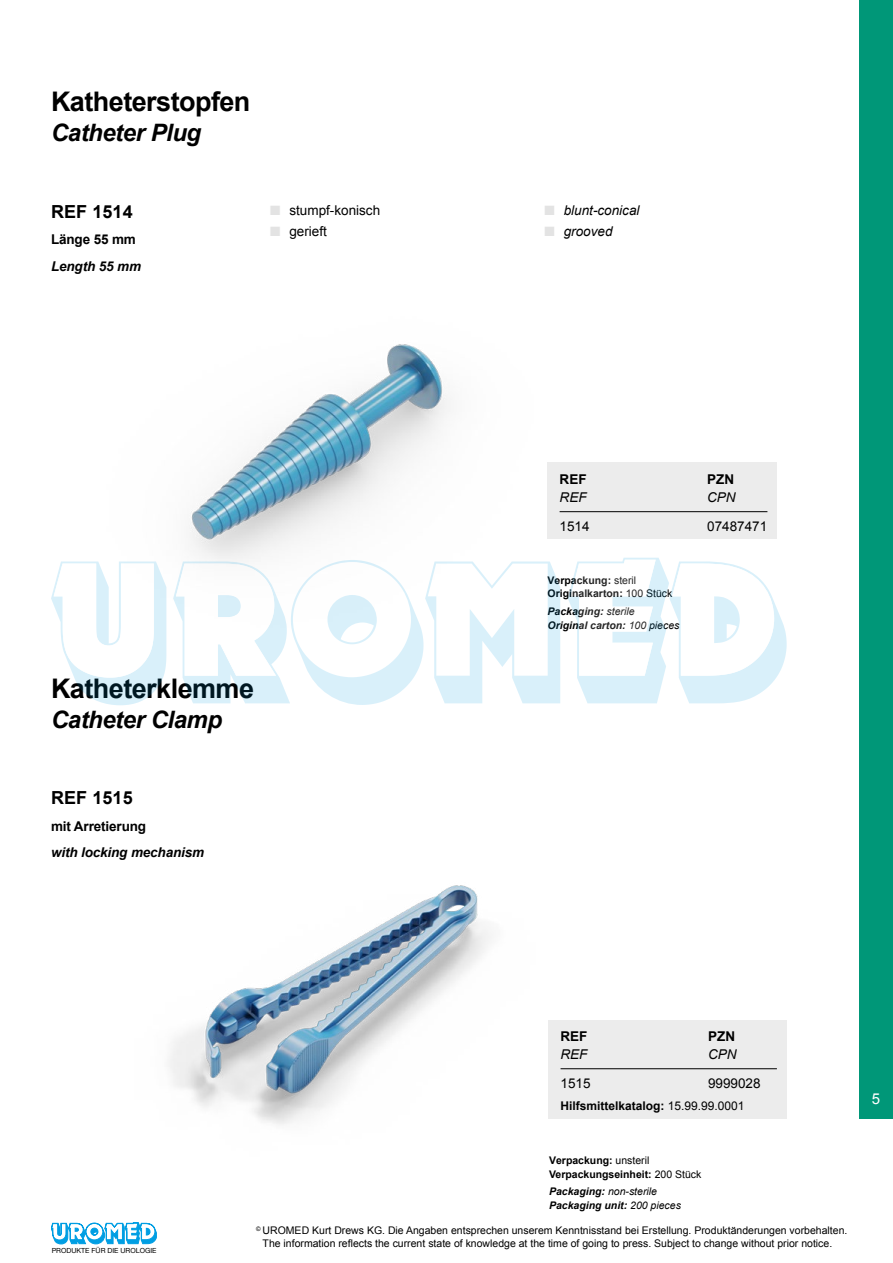
<style>
.page{position:relative;width:893px;height:1263px;background:#fff}
.page>*{position:absolute;margin:0;border:0;box-sizing:border-box;transform-origin:0 0}
.t1{font:700 27px "Arial";letter-spacing:-.02em;color:#000}
.t2{font:italic 700 24px "Arial";letter-spacing:-.02em;color:#000}
.t3{font:700 18px "Arial";letter-spacing:.005em;color:#000}
.t4{font:15px "Arial";color:#fff}
.t5{font:13.5px "Arial";color:#000}
.t6{font:700 13.5px "Arial";letter-spacing:-.01em;color:#000}
.t7{font:italic 13.5px "Arial";color:#000}
.t8{font:italic 700 13.5px "Arial";letter-spacing:-.01em;color:#000}
.t9{font:700 12px "Arial";color:#000}
.t10{font:10.5px/12.6px "Arial";color:#000}
.t11{font:700 10.5px/13.5px "Arial";color:#000}
.t12{font:italic 700 10.5px/13.5px "Arial";color:#000}
.t13{font:7.05px "Helvetica Neue";color:#000}
.s1{color:#e3e3e3}
.s2{font-weight:400}
</style>
<div class="page">
<img style="left:166px;top:344px;width:382px;height:296px">
<img style="left:169px;top:885px;width:395px;height:240px">
<div style="left:549px;top:1019px;width:238px;height:99px;background:#ececec"></div>
<hr style="left:561px;top:1068px;width:216px;height:1px;background:#000">
<div style="left:548px;top:462px;width:229px;height:77px;background:#ececec"></div>
<hr style="left:560px;top:511px;width:207px;height:1px;background:#000">
<div style="left:859px;top:0;width:34px;height:1118px;background:#009778"></div>
<svg style="left:173px;top:560px;width:387px;height:145px"></svg>
<svg style="left:51px;top:561px;width:115px;height:144px"></svg>
<svg style="left:568px;top:558px;width:219px;height:145px"></svg>
<svg style="left:51px;top:1222px;width:106px;height:22px"></svg>
<h1 class="t1" style="left:51px;top:84px;width:201px">Katheterstopfen</h1>
<h2 class="t2" style="left:51px;top:117px;width:152px">Catheter Plug</h2>
<h3 class="t3" style="left:51px;top:200px;width:83px">REF 1514</h3>
<p class="t6" style="left:51px;top:231px;width:86px">Länge 55 mm</p>
<p class="t8" style="left:51px;top:257px;width:92px">Length 55 mm</p>
<p class="t5" style="left:270px;top:201px;width:111px"><span class="s1">■</span> stumpf-konisch</p>
<p class="t5" style="left:270px;top:222px;width:58px"><span class="s1">■</span> gerieft</p>
<p class="t7" style="left:545px;top:201px;width:96px"><span class="s1">■</span> blunt-conical</p>
<p class="t7" style="left:545px;top:222px;width:69px"><span class="s1">■</span> grooved</p>
<h1 class="t1" style="left:51px;top:670px;width:205px">Katheterklemme</h1>
<h2 class="t2" style="left:51px;top:704px;width:173px">Catheter Clamp</h2>
<h3 class="t3" style="left:51px;top:786px;width:83px">REF 1515</h3>
<p class="t6" style="left:51px;top:817px;width:97px">mit Arretierung</p>
<p class="t8" style="left:51px;top:844px;width:155px">with locking mechanism</p>
<p class="t6" style="left:560px;top:471px;width:28px">REF</p>
<p class="t6" style="left:707px;top:471px;width:28px">PZN</p>
<p class="t7" style="left:560px;top:489px;width:29px">REF</p>
<p class="t7" style="left:707px;top:489px;width:30px">CPN</p>
<p class="t5" style="left:560px;top:517px;width:32px">1514</p>
<p class="t5" style="left:707px;top:517px;width:62px">07487471</p>
<p class="t11" style="left:548px;top:574px;width:126px">Verpackung: <span class="s2">steril<br></span>Originalkarton: <span class="s2">100 Stück</span></p>
<p class="t12" style="left:548px;top:605px;width:133px">Packaging: <span class="s2">sterile<br></span>Original carton: <span class="s2">100 pieces</span></p>
<p class="t13" style="left:52px;top:1246px;width:106px">PRODUKTE FÜR DIE UROLOGIE</p>
<p class="t6" style="left:561px;top:1028px;width:28px">REF</p>
<p class="t6" style="left:708px;top:1028px;width:29px">PZN</p>
<p class="t7" style="left:561px;top:1046px;width:29px">REF</p>
<p class="t7" style="left:708px;top:1046px;width:30px">CPN</p>
<p class="t5" style="left:561px;top:1074px;width:32px">1515</p>
<p class="t5" style="left:708px;top:1074px;width:54px">9999028</p>
<p class="t9" style="left:561px;top:1098px;width:186px">Hilfsmittelkatalog: <span class="s2">15.99.99.0001</span></p>
<p class="t11" style="left:549px;top:1154px;width:154px">Verpackung: <span class="s2">unsteril<br></span>Verpackungseinheit: <span class="s2">200 Stück</span></p>
<p class="t12" style="left:549px;top:1185px;width:133px">Packaging: <span class="s2">non-sterile<br></span>Packaging unit: <span class="s2">200 pieces</span></p>
<p class="t10" style="left:263px;top:1224px;width:586px;text-indent:-6px"><sup>©</sup> UROMED Kurt Drews KG. Die Angaben entsprechen unserem Kenntnisstand bei Erstellung. Produktänderungen vorbehalten.<br>The information reflects the current state of knowledge at the time of going to press. Subject to change without prior notice.</p>
<h3 class="t4" style="left:872px;top:1089px;width:10px">5</h3>
</div>
